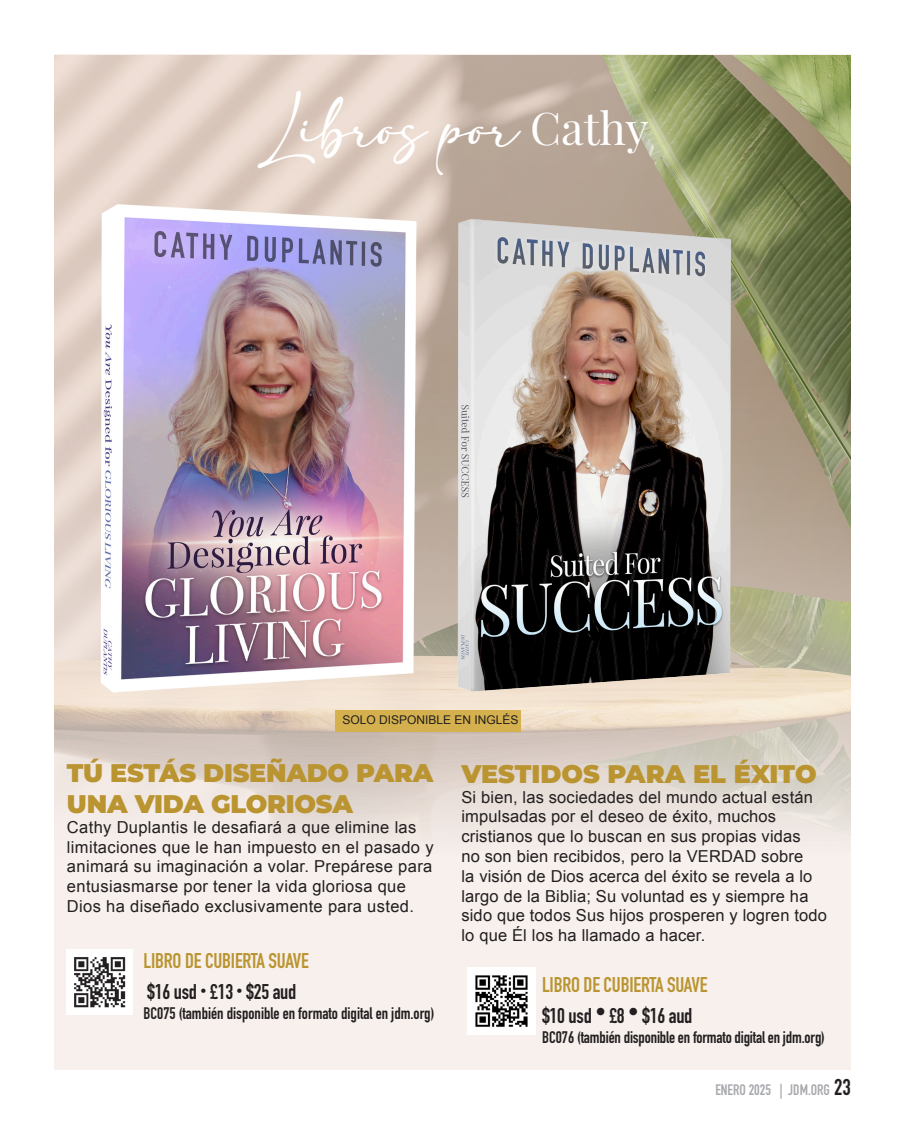
<style>
.page{position:relative;width:905px;height:1134px;background:#fff}
.page>*{position:absolute;margin:0;border:0;box-sizing:border-box;transform-origin:0 0}
.t1{font:45px "adelia";color:#fff}
.t2{font:900 25.5px/30.6px "Montserrat";letter-spacing:-.01em;color:#ba9430}
.t3{font:700 21px/31.2px "DIN Condensed";letter-spacing:-.01em;color:#ba9430}
.t4{font:700 21px "DIN Condensed";letter-spacing:-.01em;color:#231f20}
.t5{font:16.5px/19.8px "Arial";letter-spacing:.01em;color:#231f20}
.t6{font:700 16.5px "DIN Condensed";color:#231f20}
.t7{font:700 15px "DIN Condensed";color:#a8a9ad}
.t8{font:12px "Arial";color:#231f20}
.s1{font-family:"Playfair Display"}
.s2{color:#231f20}
.s3{font-size:22.5px;color:#231f20}
</style>
<div class="page">
<div style="left:54px;top:54px;width:796px;height:1015px;background:#f7f0ed"></div>
<img style="left:54px;top:56px;width:796px;height:785px">
<img style="left:67px;top:950px;width:65px;height:65px">
<img style="left:57px;top:175px;width:395px;height:571px">
<img style="left:430px;top:208px;width:357px;height:506px">
<img style="left:468px;top:967px;width:67px;height:68px">
<div style="left:335px;top:711px;width:186px;height:21px;background:#d4b04e"></div>
<p class="t1" style="left:258px;top:103px;width:392px">Libros por <span class="s1">Cathy</span></p>
<p class="t8" style="left:342px;top:712px;width:178px">SOLO DISPONIBLE EN INGLÉS</p>
<p class="t2" style="left:67px;top:756px;width:368px">TÚ ESTÁS DISEÑADO PARA<br>UNA VIDA GLORIOSA</p>
<p class="t5" style="left:67px;top:817px;width:368px">Cathy Duplantis le desafiará a que elimine las limitaciones que le han impuesto en el pasado y animará su imaginación a volar. Prepárese para entusiasmarse por tener la vida gloriosa que Dios ha diseñado exclusivamente para usted.</p>
<p class="t3" style="left:143px;top:944px;width:167px">LIBRO DE CUBIERTA SUAVE</p>
<p class="t4" style="left:147px;top:977px;width:151px">$16 usd <sup>•</sup> £13 <sup>•</sup> $25 aud</p>
<p class="t6" style="left:143px;top:1002px;width:292px">BC075 (también disponible en formato digital en jdm.org)</p>
<p class="t2" style="left:461px;top:757px;width:357px">VESTIDOS PARA EL ÉXITO</p>
<p class="t5" style="left:461px;top:787px;width:367px">Si bien, las sociedades del mundo actual están impulsadas por el deseo de éxito, muchos cristianos que lo buscan en sus propias vidas<br>no son bien recibidos, pero la VERDAD sobre<br>la visión de Dios acerca del éxito se revela a lo largo de la Biblia; Su voluntad es y siempre ha sido que todos Sus hijos prosperen y logren todo lo que Él los ha llamado a hacer.</p>
<p class="t3" style="left:542px;top:969px;width:167px">LIBRO DE CUBIERTA SUAVE <span class="s2">$10 usd </span><sup>•</sup> <span class="s2">£8 </span><sup>•</sup> <span class="s2">$16 aud</span></p>
<p class="t6" style="left:542px;top:1026px;width:284px">BC076 (también disponible en formato digital en jdm.org)</p>
<p class="t7" style="left:715px;top:1079px;width:137px">ENERO 2025 | JDM.ORG <span class="s3">23</span></p>
</div>
